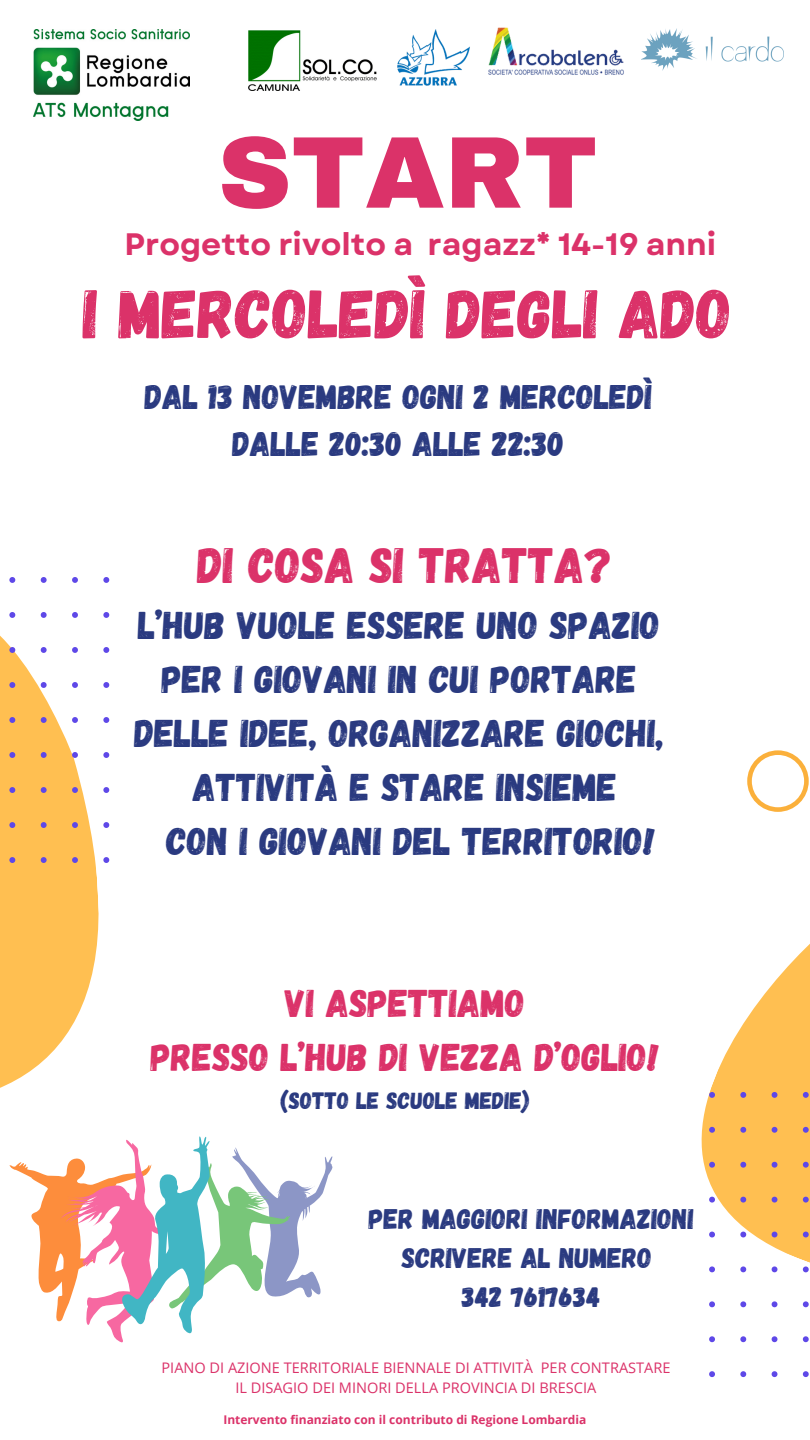
<style>
.page{position:relative;width:810px;height:1440px;background:#fff}
.page>*{position:absolute;margin:0;border:0;box-sizing:border-box;transform-origin:0 0}
.t1{font:900 102.1px "Archivo";color:#db3269}
.t2{font:68.9px "Gagalin";color:#db3269}
.t3{font:49.6px "Gagalin";color:#db3269}
.t4{font:38.6px "Gagalin";color:#2a3a80}
.t5{font:38.6px/54px "Gagalin";color:#db3269;text-align:center}
.t6{font:34.1px/47.2px "Gagalin";color:#2a3a80;text-align:center}
.t7{font:700 31px "Garet";color:#db3269}
.t8{font:28.3px/39px "Gagalin";color:#2a3a80;text-align:center}
.t9{font:23.6px "Gagalin";color:#2a3a80}
.t10{font:14.6px "Open Sans";color:#db3269}
.t11{font:700 12px "Open Sans";color:#db3269}
</style>
<div class="page">
<svg style="left:701px;top:944px;width:109px;height:319px;fill:#ffbf51"></svg>
<svg style="left:0;top:635px;width:99px;height:453px;fill:#ffbf51"></svg>
<svg style="left:9px;top:577px;width:100px;height:286px"></svg>
<svg style="left:709px;top:1092px;width:100px;height:285px"></svg>
<svg style="left:747px;top:750px;width:62px;height:62px"></svg>
<img style="left:249px;top:30px;width:127px;height:60px">
<img style="left:641px;top:28px;width:142px;height:42px">
<img style="left:488px;top:27px;width:136px;height:48px">
<img style="left:397px;top:30px;width:73px;height:56px">
<img style="left:34px;top:30px;width:156px;height:90px">
<svg style="left:9px;top:1136px;width:324px;height:207px"></svg>
<h5 class="t1" style="left:218px;top:118px;width:381px">START</h5>
<h6 class="t7" style="left:125px;top:222px;width:593px">Progetto rivolto a ragazz* 14-19 anni</h6>
<p class="t2" style="left:83px;top:269px;width:650px">I MERCOLEDÌ DEGLI ADO</p>
<h1 class="t6" style="left:145px;top:371px;width:509px">DAL 13 NOVEMBRE OGNI 2 MERCOLEDÌ<br>DALLE 20:30 ALLE 22:30</h1>
<h4 class="t3" style="left:197px;top:533px;width:417px">DI COSA SI TRATTA?</h4>
<h4 class="t4" style="left:138px;top:600px;width:523px">L’HUB VUOLE ESSERE UNO SPAZIO</h4>
<h4 class="t4" style="left:162px;top:654px;width:477px">PER I GIOVANI IN CUI PORTARE</h4>
<h4 class="t4" style="left:134px;top:708px;width:531px">DELLE IDEE, ORGANIZZARE GIOCHI,</h4>
<h4 class="t4" style="left:193px;top:762px;width:426px">ATTIVITÀ E STARE INSIEME</h4>
<h4 class="t4" style="left:166px;top:816px;width:490px">CON I GIOVANI DEL TERRITORIO!</h4>
<h2 class="t5" style="left:151px;top:975px;width:510px">VI ASPETTIAMO<br>PRESSO L’HUB DI VEZZA D’OGLIO!</h2>
<h2 class="t9" style="left:280px;top:1085px;width:251px">(SOTTO LE SCUOLE MEDIE)</h2>
<p class="t8" style="left:369px;top:1198px;width:327px">PER MAGGIORI INFORMAZIONI<br>SCRIVERE AL NUMERO<br>342 7617634</p>
<h3 class="t10" style="left:162px;top:1357px;width:511px">PIANO DI AZIONE TERRITORIALE BIENNALE DI ATTIVITÀ PER CONTRASTARE</h3>
<h3 class="t10" style="left:235px;top:1378px;width:362px">IL DISAGIO DEI MINORI DELLA PROVINCIA DI BRESCIA</h3>
<p class="t11" style="left:223px;top:1412px;width:364px">Intervento finanziato con il contributo di Regione Lombardia</p>
</div>
